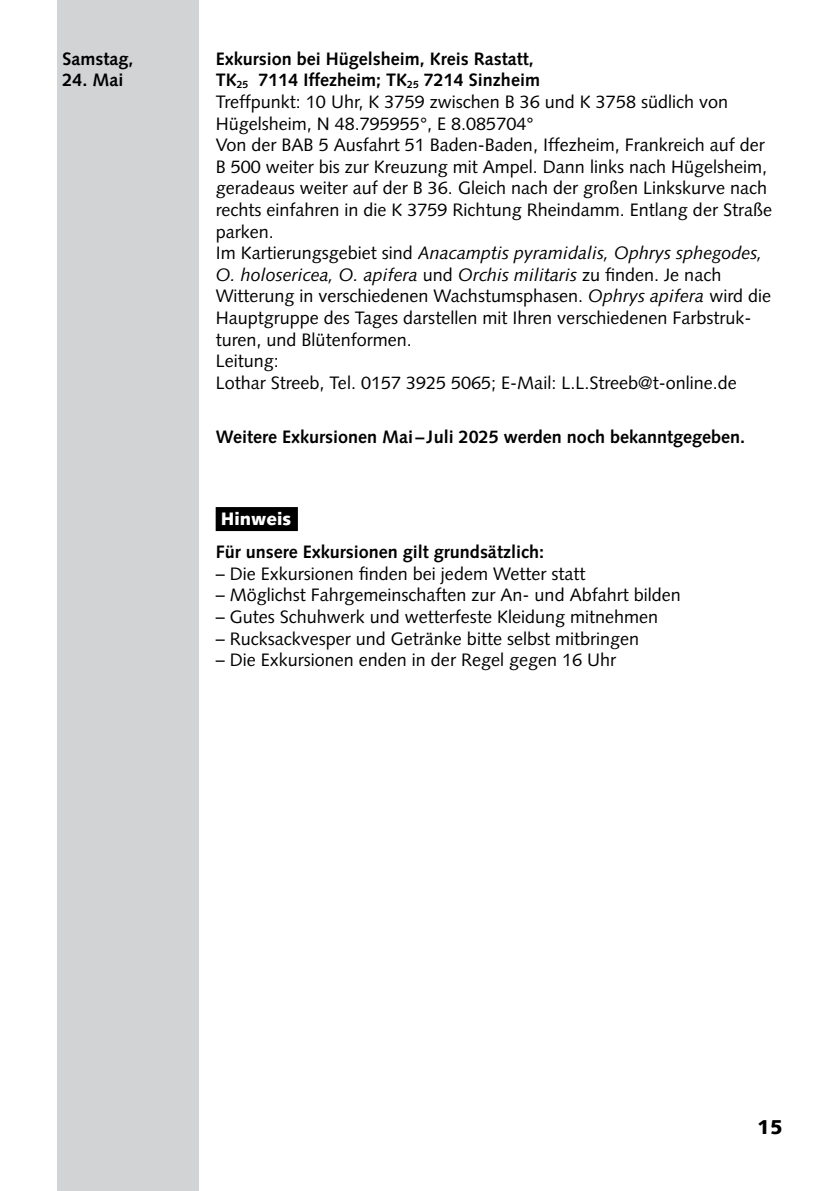
<style>
.page{position:relative;width:840px;height:1191px;background:#fff}
.page>*{position:absolute;margin:0;border:0;box-sizing:border-box;transform-origin:0 0}
.t1{font:900 20px "Syntax";color:#000}
.t2{font:18px/21.6px "Syntax";color:#000}
.t3{font:700 18px "Syntax";color:#000}
.t4{font:900 18px "Syntax";color:#fff}
.s1{font-weight:700}
.s2{font-style:italic}
</style>
<div class="page">
<div style="left:57px;top:0;width:141px;height:1191px;background:#d1d3d4"></div>
<div style="left:215px;top:507px;width:83px;height:24px;background:#000"></div>
<p class="t3" style="left:62px;top:48px;width:72px">Samstag,</p>
<p class="t3" style="left:215px;top:48px;width:319px">Exkursion bei Hügelsheim, Kreis Rastatt,</p>
<p class="t3" style="left:62px;top:70px;width:63px">24. Mai</p>
<p class="t2" style="left:215px;top:69px;width:557px"><span class="s1">TK</span><sub>25</sub> <span class="s1">7114 Iffezheim; TK</span><sub>25</sub> <span class="s1">7214 Sinzheim<br></span>Treffpunkt: 10 Uhr, K 3759 zwischen B 36 und K 3758 südlich von Hügelsheim, N 48.795955°, E 8.085704°<br>Von der BAB 5 Ausfahrt 51 Baden-Baden, Iffezheim, Frankreich auf der B 500 weiter bis zur Kreuzung mit Ampel. Dann links nach Hügelsheim, geradeaus weiter auf der B 36. Gleich nach der großen Linkskurve nach rechts einfahren in die K 3759 Richtung Rheindamm. Entlang der Straße parken.<br>Im Kartierungsgebiet sind <span class="s2">Anacamptis pyramidalis, Ophrys sphegodes, O. holosericea, O. apifera</span> und <span class="s2">Orchis militaris</span> zu finden. Je nach Witterung in verschiedenen Wachstumsphasen. <span class="s2">Ophrys apifera</span> wird die Hauptgruppe des Tages darstellen mit Ihren verschiedenen Farbstruk&shy;turen, und Blütenformen.<br>Leitung:<br>Lothar Streeb, Tel. 0157 3925 5065; E-Mail: L.L.Streeb@t-online.de</p>
<p class="t3" style="left:215px;top:427px;width:530px">Weitere Exkursionen Mai–Juli 2025 werden noch bekanntgegeben.</p>
<p class="t4" style="left:220px;top:508px;width:72px">Hinweis</p>
<p class="t3" style="left:215px;top:541px;width:330px">Für unsere Exkursionen gilt grundsätzlich:</p>
<p class="t2" style="left:215px;top:563px;width:371px">– Die Exkursionen finden bei jedem Wetter statt</p>
<p class="t2" style="left:215px;top:584px;width:466px">– Möglichst Fahrgemeinschaften zur An- und Abfahrt bilden</p>
<p class="t2" style="left:215px;top:606px;width:444px">– Gutes Schuhwerk und wetterfeste Kleidung mitnehmen</p>
<p class="t2" style="left:215px;top:627px;width:425px">– Rucksackvesper und Getränke bitte selbst mitbringen</p>
<p class="t2" style="left:215px;top:649px;width:402px">– Die Exkursionen enden in der Regel gegen 16 Uhr</p>
<p class="t1" style="left:756px;top:1114px;width:27px">15</p>
</div>
